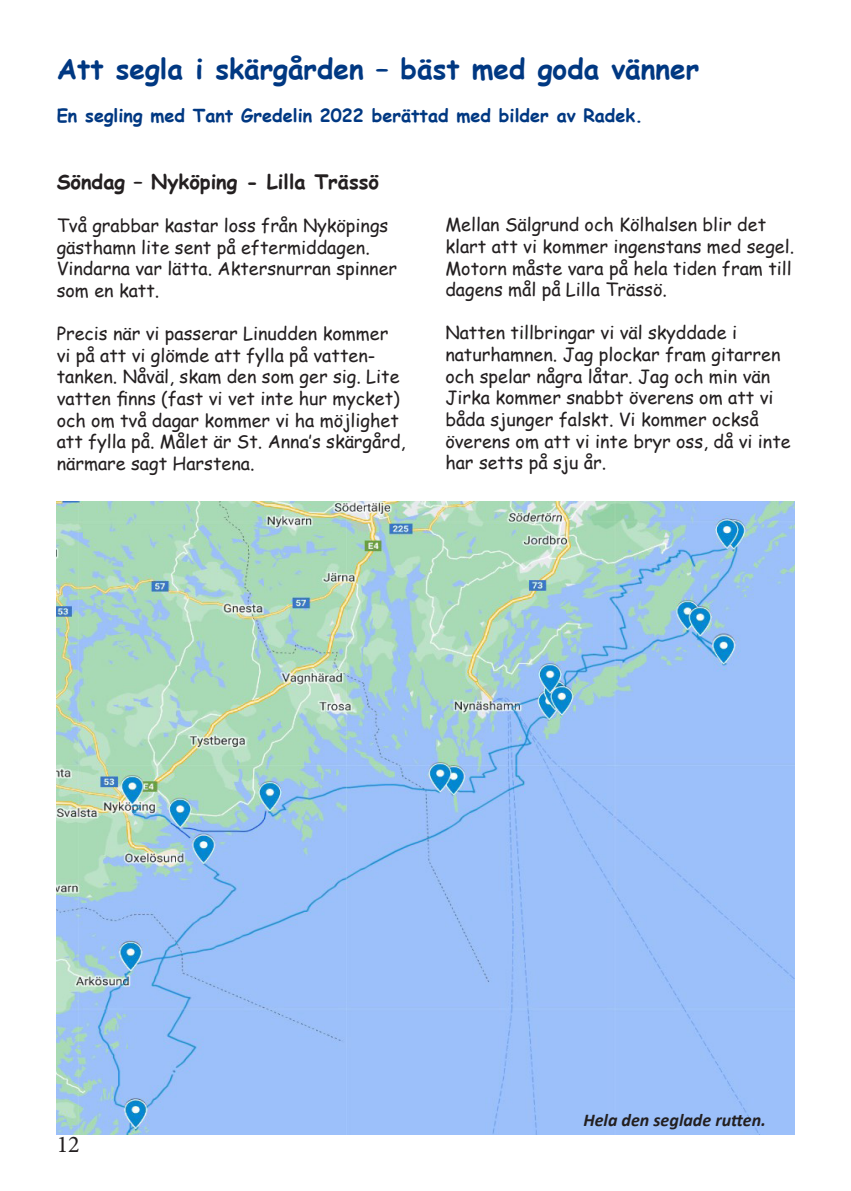
<style>
.page{position:relative;width:851px;height:1191px;background:#fff}
.page>*{position:absolute;margin:0;border:0;box-sizing:border-box;transform-origin:0 0}
.t1{font:700 28px "Comic Sans MS";color:#003882}
.t2{font:24px "Minion Pro";color:#231f20}
.t3{font:700 20px "Comic Sans MS";color:#231f20}
.t4{font:18px/21.6px "Comic Sans MS";color:#231f20}
.t5{font:700 18px "Comic Sans MS";color:#003882}
.t6{font:italic 700 18px "Calibri";color:#231f20}
</style>
<div class="page">
<img style="left:57px;top:502px;width:737px;height:632px">
<p class="t1" style="left:57px;top:48px;width:644px">Att segla i skärgården – bäst med goda vänner</p>
<p class="t5" style="left:57px;top:102px;width:587px">En segling med Tant Gredelin 2022 berättad med bilder av Radek.</p>
<p class="t3" style="left:57px;top:167px;width:324px">Söndag – Nyköping - Lilla Trässö</p>
<p class="t4" style="left:57px;top:214px;width:342px">Två grabbar kastar loss från Nyköpings gästhamn lite sent på eftermiddagen.<br>Vindarna var lätta. Aktersnurran spinner som en katt.</p>
<p class="t4" style="left:57px;top:322px;width:350px">Precis när vi passerar Linudden kommer vi på att vi glömde att fylla på vatten&shy;tanken. Nåväl, skam den som ger sig. Lite vatten finns (fast vi vet inte hur mycket) och om två dagar kommer vi ha möjlighet att fylla på. Målet är St. Anna’s skärgård, närmare sagt Harstena.</p>
<p class="t4" style="left:445px;top:213px;width:350px">Mellan Sälgrund och Kölhalsen blir det klart att vi kommer ingenstans med segel.<br>Motorn måste vara på hela tiden fram till dagens mål på Lilla Trässö.</p>
<p class="t4" style="left:445px;top:321px;width:347px">Natten tillbringar vi väl skyddade i naturhamnen. Jag plockar fram gitarren och spelar några låtar. Jag och min vän Jirka kommer snabbt överens om att vi båda sjunger falskt. Vi kommer också överens om att vi inte bryr oss, då vi inte har setts på sju år.</p>
<h2 class="t2" style="left:57px;top:1128px;width:25px">12</h2>
<p class="t6" style="left:583px;top:1108px;width:184px">Hela den seglade rutten.</p>
</div>
